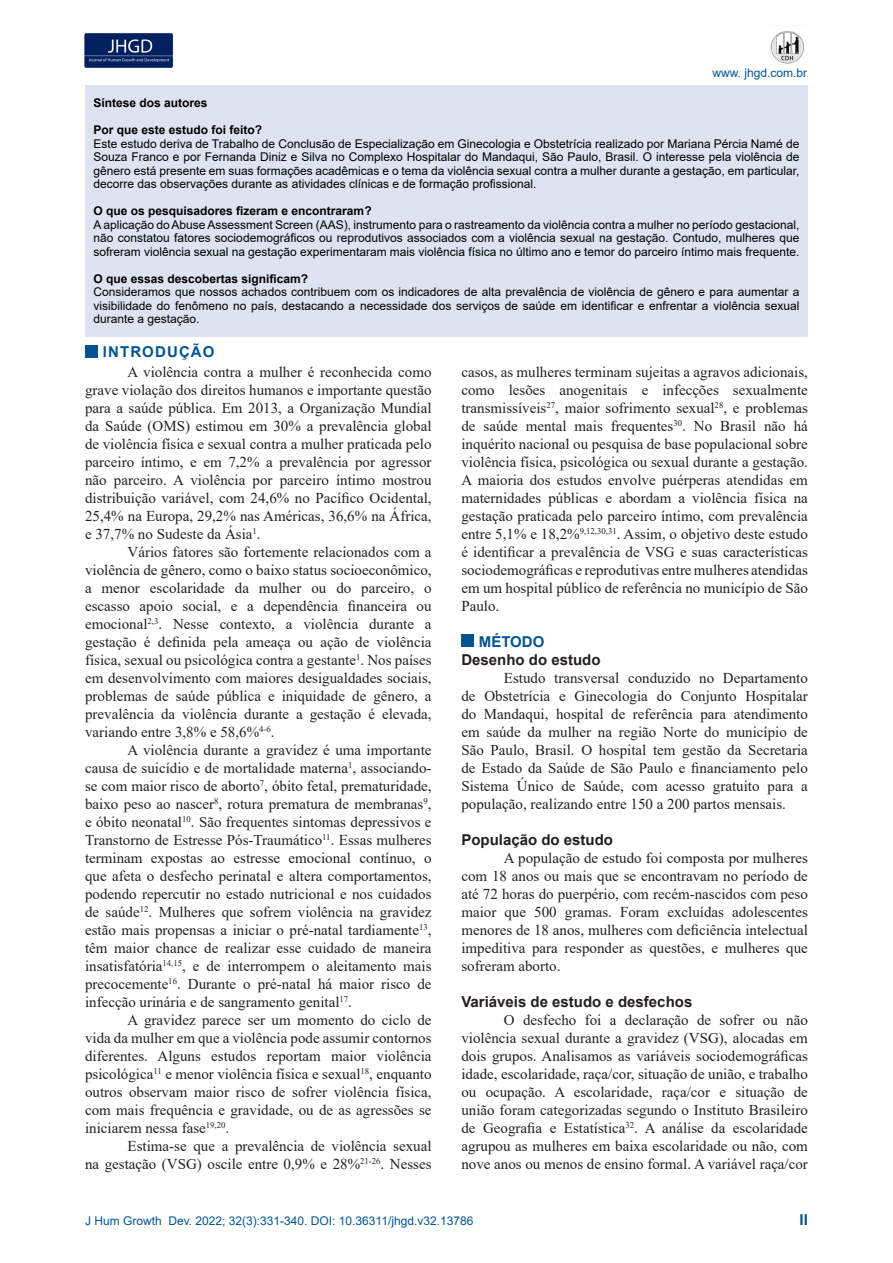
<style>
.page{position:relative;width:893px;height:1263px;background:#fff}
.page>*{position:absolute;margin:0;border:0;box-sizing:border-box;transform-origin:0 0}
.t1{font:15px/18px "Times New Roman";color:#231f20;text-align:justify}
.t2{font:700 15px "Arial";color:#231f20}
.t3{font:700 15px "Arial";letter-spacing:.075em;color:#005495}
.t4{font:12px/13.5px "Arial";color:#000;text-align:justify}
.t5{font:700 12px "Arial";color:#000}
.t6{font:12px "Arial";color:#005495}
</style>
<div class="page">
<img style="left:84px;top:33px;width:89px;height:35px">
<img style="left:770px;top:31px;width:35px;height:33px">
<div style="left:85px;top:345px;width:12px;height:12px;background:#005495"></div>
<div style="left:461px;top:635px;width:12px;height:12px;background:#005495"></div>
<div style="left:85px;top:85px;width:723px;height:252px;background:#dde3f0"></div>
<p class="t6" style="left:712px;top:64px;width:96px">www. jhgd.com.br</p>
<p class="t5" style="left:94px;top:95px;width:116px">Síntese dos autores</p>
<p class="t5" style="left:94px;top:122px;width:170px">Por que este estudo foi feito?</p>
<p class="t4" style="left:94px;top:137px;width:707px">Este estudo deriva de Trabalho de Conclusão de Especialização em Ginecologia e Obstetrícia realizado por Mariana Pércia Namé de Souza Franco e por Fernanda Diniz e Silva no Complexo Hospitalar do Mandaqui, São Paulo, Brasil. O interesse pela violência de gênero está presente em suas formações acadêmicas e o tema da violência sexual contra a mulher durante a gestação, em particular, decorre das observações durante as atividades clínicas e de formação profissional.</p>
<p class="t5" style="left:94px;top:203px;width:280px">O que os pesquisadores fizeram e encontraram?</p>
<p class="t4" style="left:94px;top:218px;width:707px">A aplicação do Abuse Assessment Screen (AAS), instrumento para o rastreamento da violência contra a mulher no período gestacional, não constatou fatores sociodemográficos ou reprodutivos associados com a violência sexual na gestação. Contudo, mulheres que sofreram violência sexual na gestação experimentaram mais violência física no último ano e temor do parceiro íntimo mais frequente.</p>
<p class="t5" style="left:94px;top:270px;width:216px">O que essas descobertas significam?</p>
<p class="t4" style="left:94px;top:285px;width:707px">Consideramos que nossos achados contribuem com os indicadores de alta prevalência de violência de gênero e para aumentar a visibilidade do fenômeno no país, destacando a necessidade dos serviços de saúde em identificar e enfrentar a violência sexual durante a gestação.</p>
<p class="t3" style="left:103px;top:341px;width:113px">INTRODUÇÃO</p>
<p class="t1" style="left:85px;top:362px;width:348px;text-indent:43px">A violência contra a mulher é reconhecida como grave violação dos direitos humanos e importante questão para a saúde pública. Em 2013, a Organização Mundial da Saúde (OMS) estimou em 30% a prevalência global de violência física e sexual contra a mulher praticada pelo parceiro íntimo, e em 7,2% a prevalência por agressor não parceiro. A violência por parceiro íntimo mostrou distribuição variável, com 24,6% no Pacífico Ocidental, 25,4% na Europa, 29,2% nas Américas, 36,6% na África, e 37,7% no Sudeste da Ásia<sup>1</sup>.</p>
<p class="t1" style="left:85px;top:542px;width:348px;text-indent:43px">Vários fatores são fortemente relacionados com a violência de gênero, como o baixo status socioeconômico, a menor escolaridade da mulher ou do parceiro, o escasso apoio social, e a dependência financeira ou emocional<sup>2,3</sup>. Nesse contexto, a violência durante a gestação é definida pela ameaça ou ação de violência física, sexual ou psicológica contra a gestante<sup>1</sup>. Nos países em desenvolvimento com maiores desigualdades sociais, problemas de saúde pública e iniquidade de gênero, a prevalência da violência durante a gestação é elevada, variando entre 3,8% e 58,6%<sup>4-6</sup>.</p>
<p class="t1" style="left:85px;top:740px;width:348px;text-indent:43px">A violência durante a gravidez é uma importante causa de suicídio e de mortalidade materna<sup>1</sup>, associando&shy;se com maior risco de aborto<sup>7</sup>, óbito fetal, prematuridade, baixo peso ao nascer<sup>8</sup>, rotura prematura de membranas<sup>9</sup>, e óbito neonatal<sup>10</sup>. São frequentes sintomas depressivos e Transtorno de Estresse Pós-Traumático<sup>11</sup>. Essas mulheres terminam expostas ao estresse emocional contínuo, o que afeta o desfecho perinatal e altera comportamentos, podendo repercutir no estado nutricional e nos cuidados de saúde<sup>12</sup>. Mulheres que sofrem violência na gravidez estão mais propensas a iniciar o pré-natal tardiamente<sup>13</sup>, têm maior chance de realizar esse cuidado de maneira insatisfatória<sup>14,15</sup>, e de interrompem o aleitamento mais precocemente<sup>16</sup>. Durante o pré-natal há maior risco de infecção urinária e de sangramento genital<sup>17</sup>.</p>
<p class="t1" style="left:85px;top:1010px;width:348px;text-indent:43px">A gravidez parece ser um momento do ciclo de vida da mulher em que a violência pode assumir contornos diferentes. Alguns estudos reportam maior violência psicológica<sup>11</sup> e menor violência física e sexual<sup>18</sup>, enquanto outros observam maior risco de sofrer violência física, com mais frequência e gravidade, ou de as agressões se iniciarem nessa fase<sup>19,20</sup>.</p>
<p class="t1" style="left:85px;top:1136px;width:348px;text-align:right">Estima-se que a prevalência de violência sexual<br>na gestação (VSG) oscile entre 0,9% e 28%<sup>21-26</sup>. Nesses</p>
<p class="t1" style="left:461px;top:362px;width:348px">casos, as mulheres terminam sujeitas a agravos adicionais, como lesões anogenitais e infecções sexualmente transmissíveis<sup>27</sup>, maior sofrimento sexual<sup>28</sup>, e problemas de saúde mental mais frequentes<sup>30</sup>. No Brasil não há inquérito nacional ou pesquisa de base populacional sobre violência física, psicológica ou sexual durante a gestação.<br>A maioria dos estudos envolve puérperas atendidas em maternidades públicas e abordam a violência física na gestação praticada pelo parceiro íntimo, com prevalência entre 5,1% e 18,2%<sup>9,12,30,31</sup>. Assim, o objetivo deste estudo é identificar a prevalência de VSG e suas características sociodemográficas e reprodutivas entre mulheres atendidas em um hospital público de referência no município de São Paulo.</p>
<p class="t3" style="left:479px;top:631px;width:67px">MÉTODO</p>
<p class="t2" style="left:461px;top:649px;width:141px">Desenho do estudo</p>
<p class="t1" style="left:461px;top:668px;width:348px;text-indent:43px">Estudo transversal conduzido no Departamento de Obstetrícia e Ginecologia do Conjunto Hospitalar do Mandaqui, hospital de referência para atendimento em saúde da mulher na região Norte do município de São Paulo, Brasil. O hospital tem gestão da Secretaria de Estado da Saúde de São Paulo e financiamento pelo Sistema Único de Saúde, com acesso gratuito para a população, realizando entre 150 a 200 partos mensais.</p>
<p class="t2" style="left:461px;top:829px;width:153px">População do estudo</p>
<p class="t1" style="left:461px;top:848px;width:348px;text-indent:43px">A população de estudo foi composta por mulheres com 18 anos ou mais que se encontravam no período de até 72 horas do puerpério, com recém-nascidos com peso maior que 500 gramas. Foram excluídas adolescentes menores de 18 anos, mulheres com deficiência intelectual impeditiva para responder as questões, e mulheres que sofreram aborto.</p>
<p class="t2" style="left:461px;top:991px;width:232px">Variáveis de estudo e desfechos</p>
<p class="t1" style="left:461px;top:1010px;width:348px;text-indent:43px">O desfecho foi a declaração de sofrer ou não violência sexual durante a gravidez (VSG), alocadas em dois grupos. Analisamos as variáveis sociodemográficas idade, escolaridade, raça/cor, situação de união, e trabalho ou ocupação. A escolaridade, raça/cor e situação de união foram categorizadas segundo o Instituto Brasileiro de Geografia e Estatística<sup>32</sup>. A análise da escolaridade agrupou as mulheres em baixa escolaridade ou não, com nove anos ou menos de ensino formal. A variável raça/cor</p>
<p class="t6" style="left:85px;top:1212px;width:390px">J Hum Growth Dev. 2022; 32(3):331-340. DOI: 10.36311/jhgd.v32.13786</p>
<p class="t3" style="left:800px;top:1209px;width:10px">II</p>
</div>
